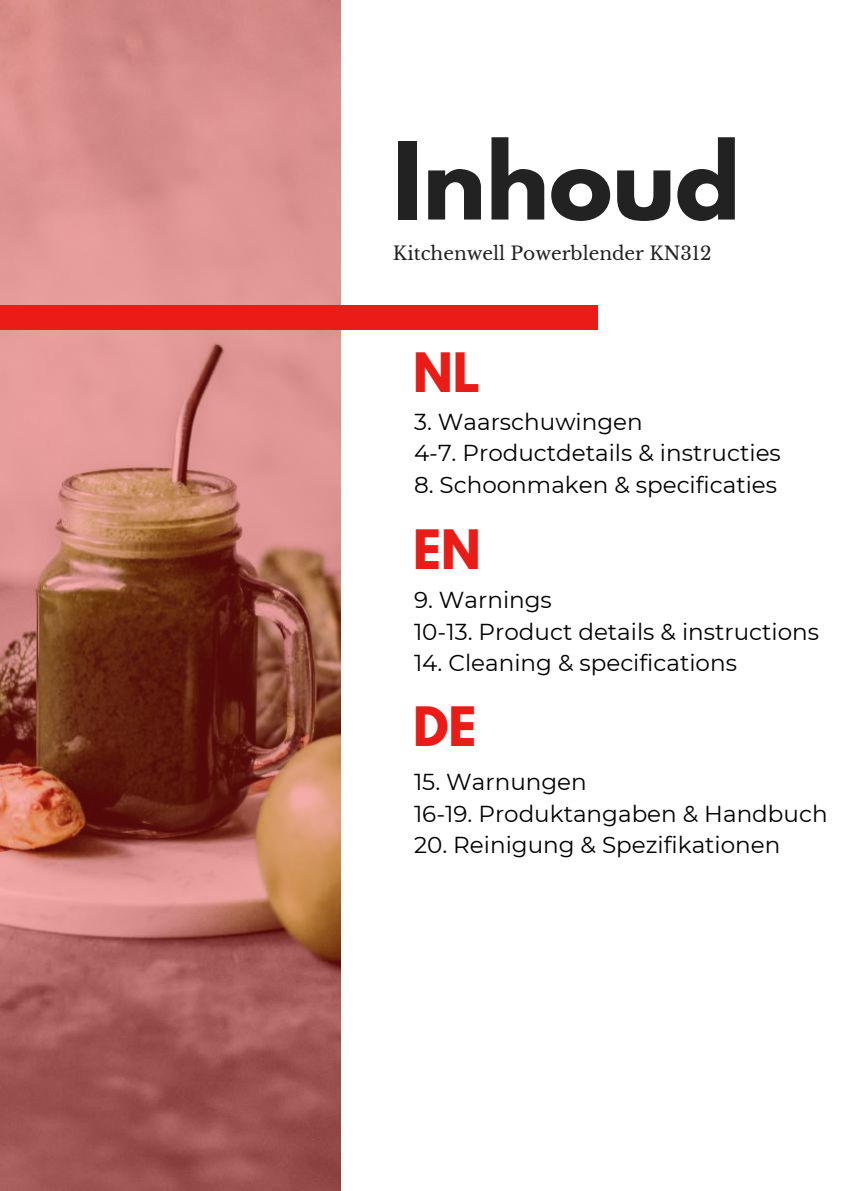
<style>
.page{position:relative;width:851px;height:1191px;background:#fff}
.page>*{position:absolute;margin:0;border:0;box-sizing:border-box;transform-origin:0 0}
.t1{font:700 95.6px "League Spartan";color:#222}
.t2{font:700 48px "League Spartan";color:#e91c18}
.t3{font:23px/31.4px "Montserrat";color:#000}
.t4{font:18.6px "Libre Baskerville";color:#222}
</style>
<div class="page">
<svg style="left:0;top:0;width:340px;height:1190px;background:#b66f67"></svg>
<div style="left:0;top:305px;width:597px;height:24px;background:#e91c18"></div>
<h1 class="t1" style="left:393px;top:134px;width:349px">Inhoud</h1>
<p class="t4" style="left:393px;top:242px;width:320px">Kitchenwell Powerblender KN312</p>
<h2 class="t2" style="left:413px;top:349px;width:68px">NL</h2>
<p class="t3" style="left:414px;top:406px;width:368px">3. Waarschuwingen<br>4-7. Productdetails &amp; instructies</p>
<p class="t3" style="left:414px;top:469px;width:364px">8. Schoonmaken &amp; specificaties</p>
<h2 class="t2" style="left:413px;top:526px;width:69px">EN</h2>
<p class="t3" style="left:414px;top:585px;width:406px">9. Warnings<br>10-13. Product details &amp; instructions</p>
<p class="t3" style="left:414px;top:647px;width:324px">14. Cleaning &amp; specifications</p>
<h2 class="t2" style="left:413px;top:703px;width:65px">DE</h2>
<p class="t3" style="left:414px;top:766px;width:415px">15. Warnungen<br>16-19. Produktangaben &amp; Handbuch</p>
<p class="t3" style="left:414px;top:829px;width:368px">20. Reinigung &amp; Spezifikationen</p>
</div>
